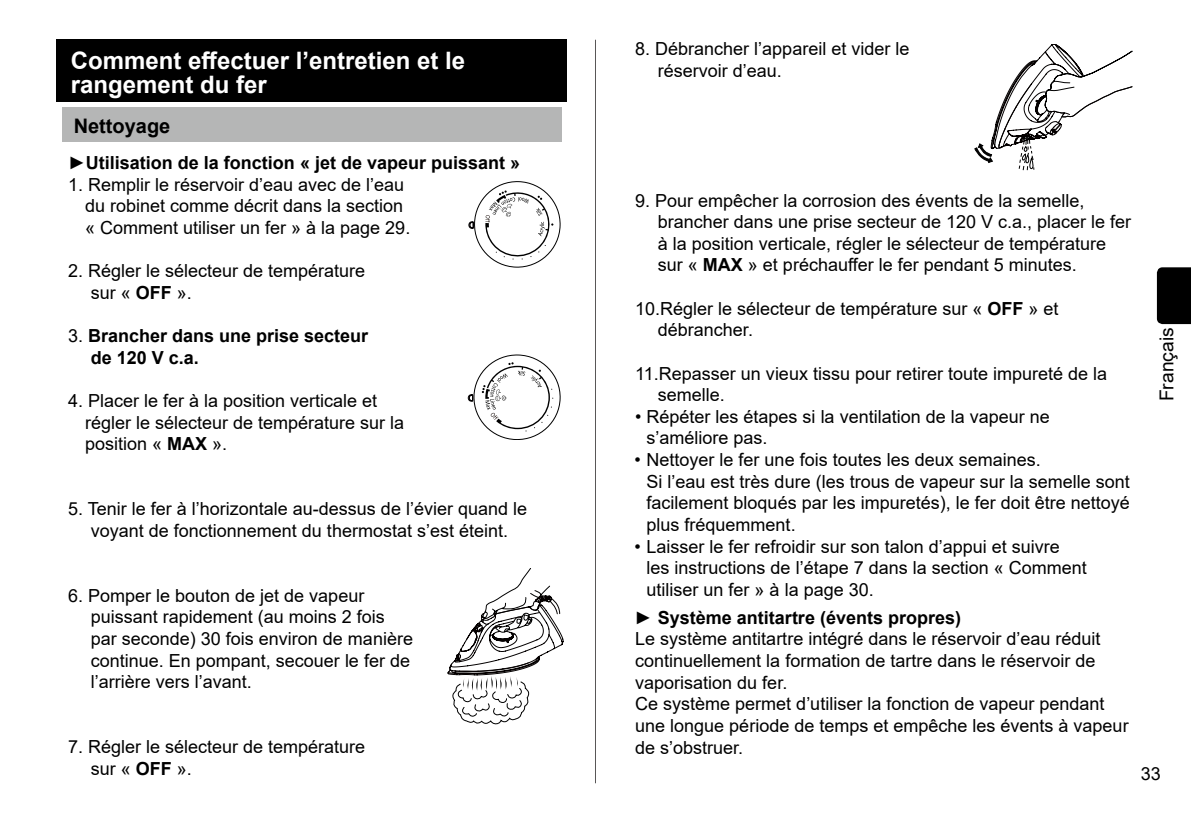
<style>
.page{position:relative;width:1191px;height:823px;background:#fff}
.page>*{position:absolute;margin:0;border:0;box-sizing:border-box;transform-origin:0 0}
.t1{font:700 24px/24px "Arial";color:#fff}
.t2{font:700 20px "Arial";color:#000}
.t3{font:19.2px "Arial";color:#000}
.t4{font:18px/21.6px "Arial";color:#000}
.t5{font:700 18px/21.6px "Arial";color:#000}
.s1{font-weight:700}
.s2{font-weight:400}
</style>
<div class="page">
<hr style="left:595px;top:40px;width:1px;height:742px;background:#595757">
<div style="left:1156px;top:267px;width:35px;height:57px;background:#000"></div>
<div style="left:57px;top:40px;width:510px;height:62px;background:#000"></div>
<div style="left:62px;top:108px;width:500px;height:34px;background:#b5b6b6"></div>
<svg style="left:974px;top:44px;width:158px;height:126px"></svg>
<svg style="left:468px;top:181px;width:92px;height:86px"></svg>
<svg style="left:448px;top:568px;width:115px;height:155px"></svg>
<svg style="left:468px;top:354px;width:92px;height:85px"></svg>
<h1 class="t1" style="left:71px;top:49px;width:396px">Comment effectuer l’entretien et le rangement du fer</h1>
<p class="t2" style="left:74px;top:112px;width:98px">Nettoyage</p>
<p class="t5" style="left:68px;top:152px;width:453px">►Utilisation de la fonction « jet de vapeur puissant »</p>
<p class="t4" style="left:85px;top:173px;width:327px;text-indent:-17px">1. Remplir le réservoir d’eau avec de l’eau du robinet comme décrit dans la section « Comment utiliser un fer » à la page 29.</p>
<p class="t4" style="left:91px;top:260px;width:276px;text-indent:-23px">2. Régler le sélecteur de température sur « <span class="s1">OFF</span> ».</p>
<p class="t5" style="left:91px;top:325px;width:279px;text-indent:-23px"><span class="s2">3.</span> Brancher dans une prise secteur de 120 V c.a.</p>
<p class="t4" style="left:85px;top:389px;width:321px;text-indent:-17px">4. Placer le fer à la position verticale et régler le sélecteur de température sur la position « <span class="s1">MAX</span> ».</p>
<p class="t4" style="left:68px;top:497px;width:460px;text-align:center">5. Tenir le fer à l’horizontale au-dessus de l’évier quand le voyant de fonctionnement du thermostat s’est éteint.</p>
<p class="t4" style="left:91px;top:584px;width:324px;text-indent:-23px">6. Pomper le bouton de jet de vapeur puissant rapidement (au moins 2 fois par seconde) 30 fois environ de manière continue. En pompant, secouer le fer de l’arrière vers l’avant.</p>
<p class="t4" style="left:91px;top:735px;width:276px;text-indent:-23px">7. Régler le sélecteur de température sur « <span class="s1">OFF</span> ».</p>
<p class="t4" style="left:658px;top:38px;width:253px;text-indent:-23px">8. Débrancher l’appareil et vider le réservoir d’eau.</p>
<p class="t4" style="left:658px;top:189px;width:475px;text-indent:-23px">9. Pour empêcher la corrosion des évents de la semelle, brancher dans une prise secteur de 120 V c.a., placer le fer à la position verticale, régler le sélecteur de température sur « <span class="s1">MAX</span> » et préchauffer le fer pendant 5 minutes.</p>
<p class="t4" style="left:658px;top:297px;width:402px;text-indent:-23px">10.Régler le sélecteur de température sur « <span class="s1">OFF</span> » et débrancher.</p>
<p class="t4" style="left:658px;top:362px;width:451px;text-indent:-23px">11.Repasser un vieux tissu pour retirer toute impureté de la semelle.</p>
<p class="t4" style="left:646px;top:405px;width:405px;text-indent:-11px">• Répéter les étapes si la ventilation de la vapeur ne s’améliore pas.</p>
<p class="t4" style="left:646px;top:448px;width:485px;text-indent:-12px">• Nettoyer le fer une fois toutes les deux semaines.<br>Si l’eau est très dure (les trous de vapeur sur la semelle sont facilement bloqués par les impuretés), le fer doit être nettoyé plus fréquemment.</p>
<p class="t4" style="left:646px;top:535px;width:442px;text-indent:-12px">• Laisser le fer refroidir sur son talon d’appui et suivre les instructions de l’étape 7 dans la section « Comment utiliser un fer » à la page 30.</p>
<p class="t5" style="left:634px;top:606px;width:328px">► Système antitartre (évents propres)</p>
<p class="t4" style="left:635px;top:627px;width:495px">Le système antitartre intégré dans le réservoir d’eau réduit continuellement la formation de tartre dans le réservoir de vaporisation du fer.<br>Ce système permet d’utiliser la fonction de vapeur pendant une longue période de temps et empêche les évents à vapeur de s’obstruer.</p>
<p class="t3" style="left:1153px;top:401px;width:75px;rotate:-90deg">Français</p>
<p class="t4" style="left:1140px;top:762px;width:22px">33</p>
</div>
